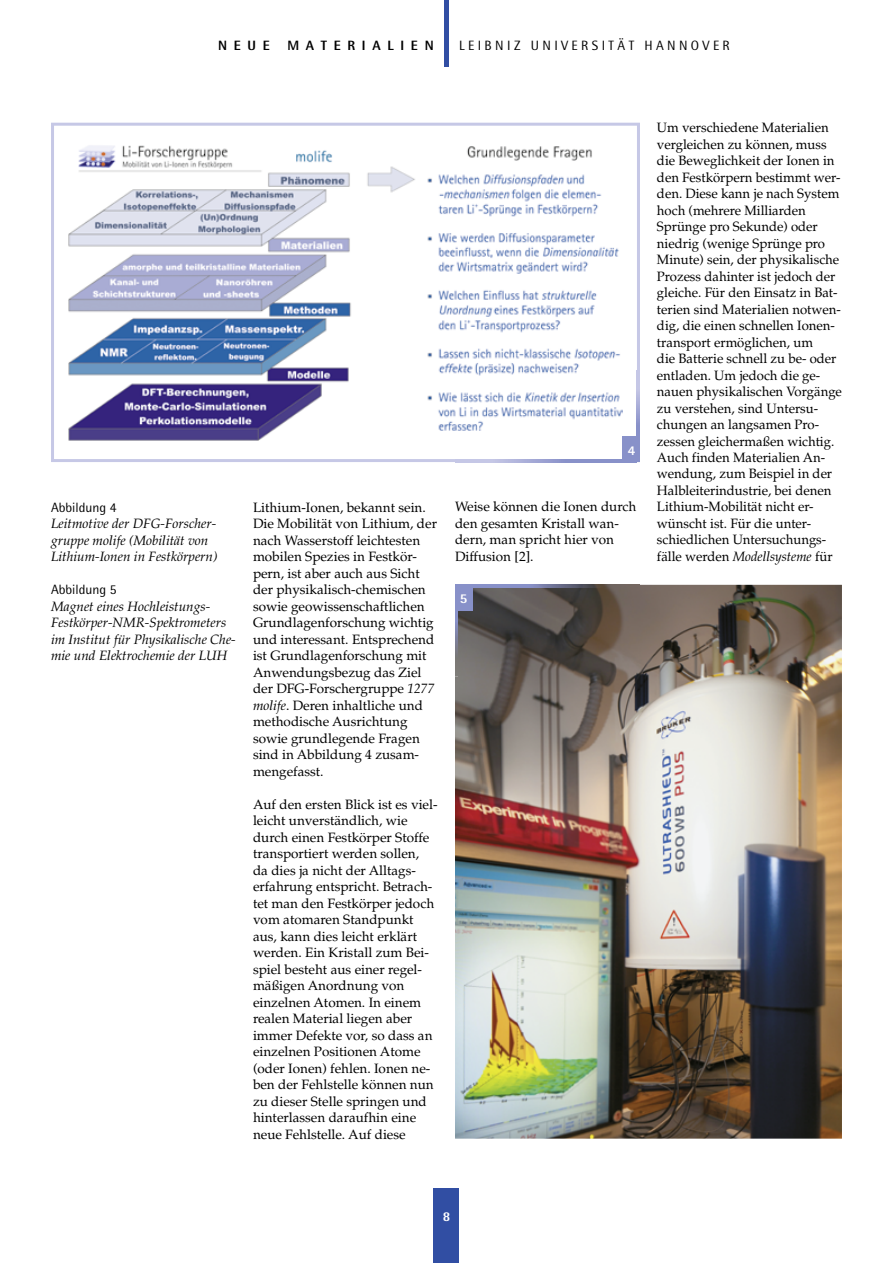
<style>
.page{position:relative;width:893px;height:1263px;background:#fff}
.page>*{position:absolute;margin:0;border:0;box-sizing:border-box;transform-origin:0 0}
.t1{font:13.5px/16.5px "Palatino";color:#000}
.t2{font:italic 13.5px/16.5px "Palatino";color:#000}
.t3{font:13.5px "Rotis Semi Sans";letter-spacing:.25em;color:#000}
.t4{font:13.5px "Rotis Semi Sans";color:#000}
.t5{font:800 13.5px "Rotis Semi Sans";letter-spacing:.5em;color:#000}
.t6{font:800 13.5px "Rotis Semi Sans";color:#fff}
.s1{font-style:italic}
</style>
<div class="page">
<div style="left:444px;top:0;width:5px;height:66px;background:#314ea3"></div>
<div style="left:434px;top:1188px;width:25px;height:75px;background:#314ea3"></div>
<svg style="left:51px;top:123px;width:589px;height:339px"></svg>
<svg style="left:637px;top:370px;width:3px;height:66px"></svg>
<svg style="left:455px;top:462px;width:182px;height:1px"></svg>
<svg style="left:455px;top:459px;width:168px;height:3px"></svg>
<div style="left:623px;top:436px;width:17px;height:26px;background:#8891c9"></div>
<img style="left:455px;top:585px;width:387px;height:553px">
<img style="left:455px;top:610px;width:3px;height:66px">
<img style="left:472px;top:585px;width:168px;height:3px">
<div style="left:455px;top:585px;width:17px;height:25px;background:#8891c9"></div>
<p class="t5" style="left:218px;top:36px;width:53px">NEUE</p>
<p class="t5" style="left:287px;top:36px;width:148px">MATERIALIEN</p>
<p class="t3" style="left:459px;top:37px;width:272px">LEIBNIZ UNIVERSITÄT HANNOVER</p>
<p class="t6" style="left:628px;top:441px;width:9px">4</p>
<p class="t4" style="left:51px;top:499px;width:67px">Abbildung 4</p>
<p class="t2" style="left:51px;top:515px;width:168px">Leitmotive der DFG-Forscher&shy;gruppe molife (Mobilität von<br>Lithium-Ionen in Festkörpern)</p>
<p class="t4" style="left:51px;top:581px;width:67px">Abbildung 5</p>
<p class="t2" style="left:51px;top:598px;width:186px">Magnet eines Hochleistungs-<br>Festkörper-NMR-Spektrometers im Institut für Physikalische Che&shy;mie und Elektrochemie der LUH</p>
<p class="t1" style="left:253px;top:499px;width:185px">Lithium-Ionen, bekannt sein.<br>Die Mobilität von Lithium, der nach Wasserstoff leichtesten mobilen Spezies in Festkör&shy;pern, ist aber auch aus Sicht der physikalisch-chemischen sowie geowissenschaftlichen<br>Grundlagenforschung wichtig und interessant. Entsprechend ist Grundlagenforschung mit<br>Anwendungsbezug das Ziel der DFG-Forschergruppe <span class="s1">1277 molife</span>. Deren inhaltliche und methodische Ausrichtung sowie grundlegende Fragen sind in Abbildung 4 zusam&shy;mengefasst.</p>
<p class="t1" style="left:253px;top:796px;width:186px">Auf den ersten Blick ist es viel&shy;leicht unverständlich, wie durch einen Festkörper Stoffe transportiert werden sollen, da dies ja nicht der Alltags&shy;erfahrung entspricht. Betrach&shy;tet man den Festkörper jedoch vom atomaren Standpunkt aus, kann dies leicht erklärt werden. Ein Kristall zum Bei&shy;spiel besteht aus einer regel&shy;mäßigen Anordnung von einzelnen Atomen. In einem realen Material liegen aber immer Defekte vor, so dass an einzelnen Positionen Atome (oder Ionen) fehlen. Ionen ne&shy;ben der Fehlstelle können nun zu dieser Stelle springen und hinterlassen da raufhin eine neue Fehlstelle. Auf diese</p>
<p class="t1" style="left:455px;top:499px;width:183px">Weise können die Ionen durch den gesamten Kristall wan&shy;dern, man spricht hier von<br>Diffusion [2].</p>
<p class="t6" style="left:460px;top:590px;width:9px">5</p>
<p class="t1" style="left:657px;top:119px;width:186px">Um verschiedene Materialien vergleichen zu können, muss die Beweglichkeit der Ionen in den Festkörpern bestimmt wer&shy;den. Diese kann je nach System hoch (mehrere Milliarden<br>Sprünge pro Sekunde) oder niedrig (wenige Sprünge pro<br>Minute) sein, der physikalische<br>Prozess dahinter ist jedoch der gleiche. Für den Einsatz in Bat&shy;terien sind Materialien notwen&shy;dig, die einen schnellen Ionen&shy;transport ermöglichen, um<br>die Batterie schnell zu be- oder ent laden. Um jedoch die ge&shy;nauen physikalischen Vorgänge zu verstehen, sind Untersu&shy;chungen an langsamen Pro&shy;zessen gleichermaßen wichtig.<br>Auch finden Materialien An&shy;wendung, zum Beispiel in der<br>Halbleiterindustrie, bei denen<br>Lithium-Mobilität nicht er&shy;wünscht ist. Für die unter&shy;schiedlichen Untersuchungs&shy;fälle werden <span class="s1">Modellsysteme</span> für</p>
<p class="t6" style="left:443px;top:1208px;width:9px">8</p>
</div>
